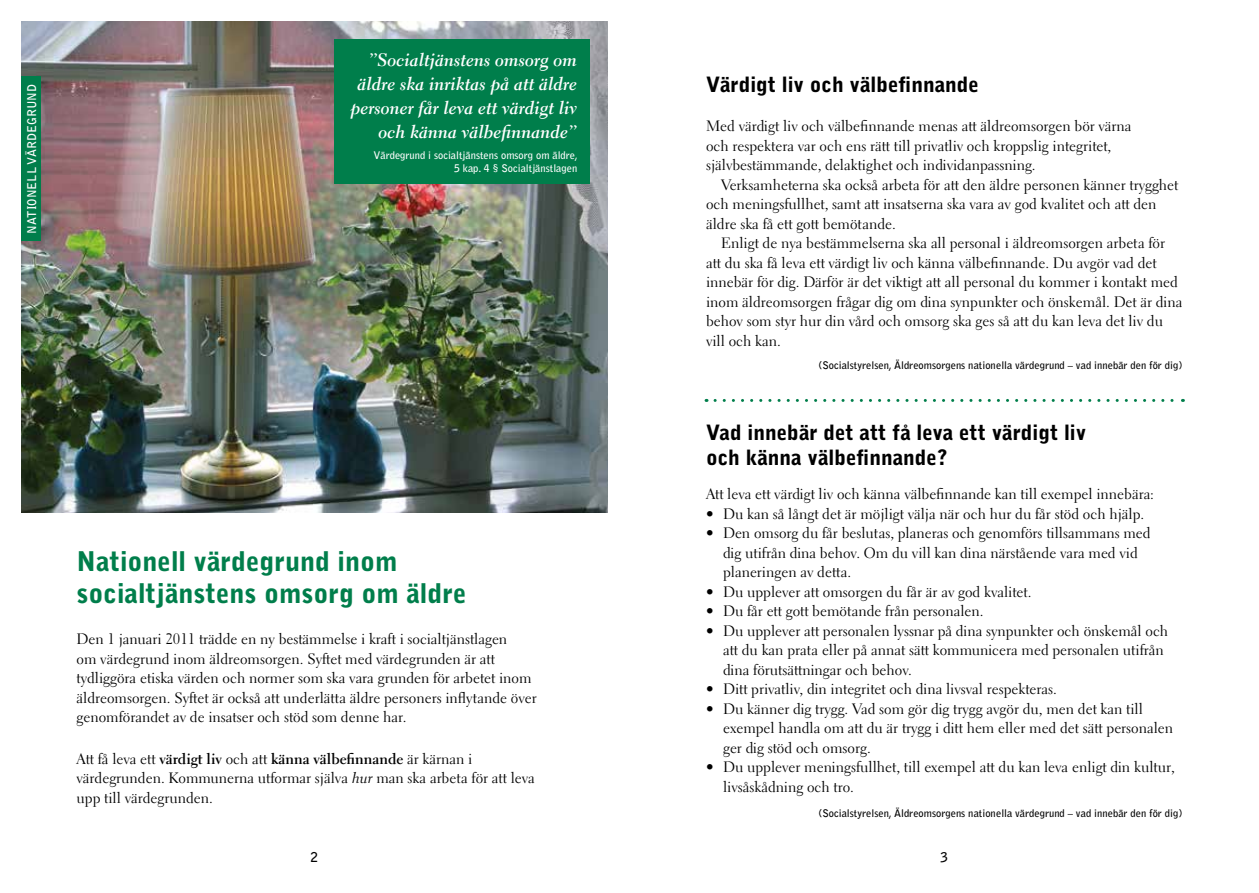
<style>
.page{position:relative;width:1259px;height:893px;background:#fff}
.page>*{position:absolute;margin:0;border:0;box-sizing:border-box;transform-origin:0 0}
.t1{font:900 27px/32.4px "Bell Gothic";color:#007e4b}
.t2{font:900 21px/25.2px "Bell Gothic";color:#000}
.t3{font:18px/24px "Electra LH Bold Cursive";color:#fff;text-align:right}
.t4{font:15px/19.5px "Electra LH";color:#000}
.t5{font:700 13.5px "Bell Gothic";color:#000}
.t6{font:700 12px "Bell Gothic";color:#fff}
.t7{font:700 10.5px "Bell Gothic";color:#000}
.t8{font:700 10.5px/12.6px "Bell Gothic";color:#fff;text-align:right}
.s1{font-weight:700}
.s2{font-family:"Electra LH Cursive"}
</style>
<div class="page">
<img style="left:21px;top:21px;width:586px;height:491px">
<div style="left:334px;top:39px;width:256px;height:145px;background:#007e4b"></div>
<div style="left:21px;top:77px;width:20px;height:164px;background:#007e4b"></div>
<svg style="left:715px;top:399px;width:468px;height:3px"></svg>
<p class="t6" style="left:25px;top:234px;width:151px;rotate:-90deg">NATIONELL VÄRDEGRUND</p>
<p class="t3" style="left:351px;top:48px;width:228px">”Socialtjänstens omsorg om äldre ska inriktas på att äldre personer får leva ett värdigt liv och känna välbefinnande”</p>
<p class="t8" style="left:373px;top:149px;width:206px">Värdegrund i socialtjänstens omsorg om äldre,<br>5 kap. 4 § Socialtjänstlagen</p>
<h1 class="t1" style="left:77px;top:545px;width:391px">Nationell värdegrund inom socialtjänstens omsorg om äldre</h1>
<p class="t4" style="left:77px;top:630px;width:462px">Den 1 januari 2011 trädde en ny bestämmelse i kraft i socialtjänstlagen<br>om värdegrund inom äldreomsorgen. Syftet med värdegrunden är att tydliggöra etiska värden och normer som ska vara grunden för arbetet inom äldreomsorgen. Syftet är också att underlätta äldre personers inflytande över genomförandet av de insatser och stöd som denne har.</p>
<p class="t4" style="left:77px;top:749px;width:460px">Att få leva ett <span class="s1">värdigt liv</span> och att <span class="s1">känna välbefinnande</span> är kärnan i värdegrunden. Kommunerna utformar själva <span class="s2">hur</span> man ska arbeta för att leva upp till värdegrunden.</p>
<h2 class="t2" style="left:706px;top:72px;width:274px">Värdigt liv och välbefinnande</h2>
<p class="t4" style="left:706px;top:116px;width:427px">Med värdigt liv och välbefinnande menas att äldreomsorgen bör värna och respektera var och ens rätt till privatliv och kroppslig integritet, självbestämmande, delaktighet och individanpassning.</p>
<p class="t4" style="left:706px;top:175px;width:474px;text-indent:15px">Verksamheterna ska också arbeta för att den äldre personen känner trygghet och meningsfullhet, samt att insatserna ska vara av god kvalitet och att den äldre ska få ett gott bemötande.</p>
<p class="t4" style="left:706px;top:233px;width:478px;text-indent:15px">Enligt de nya bestämmelserna ska all personal i äldreomsorgen arbeta för att du ska få leva ett värdigt liv och känna välbefinnande. Du avgör vad det innebär för dig. Därför är det viktigt att all personal du kommer i kontakt med inom äldreomsorgen frågar dig om dina synpunkter och önskemål. Det är dina behov som styr hur din vård och omsorg ska ges så att du kan leva det liv du vill och kan.</p>
<p class="t7" style="left:818px;top:359px;width:365px">(Socialstyrelsen, Äldreomsorgens nationella värdegrund – vad innebär den för dig)</p>
<h2 class="t2" style="left:706px;top:420px;width:382px">Vad innebär det att få leva ett värdigt liv och känna välbefinnande?</h2>
<p class="t4" style="left:706px;top:484px;width:449px">Att leva ett värdigt liv och känna välbefinnande kan till exempel innebära:</p>
<p class="t4" style="left:706px;top:504px;width:440px">• Du kan så långt det är möjligt välja när och hur du får stöd och hjälp.</p>
<p class="t4" style="left:723px;top:523px;width:429px;text-indent:-17px">• Den omsorg du får beslutas, planeras och genomförs tillsammans med dig utifrån dina behov. Om du vill kan dina närstående vara med vid planeringen av detta.</p>
<p class="t4" style="left:706px;top:582px;width:327px">• Du upplever att omsorgen du får är av god kvalitet.</p>
<p class="t4" style="left:706px;top:601px;width:279px">• Du får ett gott bemötande från personalen.</p>
<p class="t4" style="left:723px;top:621px;width:447px;text-indent:-17px">• Du upplever att personalen lyssnar på dina synpunkter och önskemål och att du kan prata eller på annat sätt kommunicera med personalen utifrån dina förutsättningar och behov.</p>
<p class="t4" style="left:706px;top:679px;width:352px">• Ditt privatliv, din integritet och dina livsval respekteras.</p>
<p class="t4" style="left:723px;top:699px;width:452px;text-indent:-17px">• Du känner dig trygg. Vad som gör dig trygg avgör du, men det kan till exempel handla om att du är trygg i ditt hem eller med det sätt personalen ger dig stöd och omsorg.</p>
<p class="t4" style="left:723px;top:757px;width:453px;text-indent:-17px">• Du upplever meningsfullhet, till exempel att du kan leva enligt din kultur, livsåskådning och tro.</p>
<p class="t7" style="left:818px;top:806px;width:365px">(Socialstyrelsen, Äldreomsorgens nationella värdegrund – vad innebär den för dig)</p>
<p class="t5" style="left:310px;top:849px;width:9px">2</p>
<p class="t5" style="left:940px;top:849px;width:9px">3</p>
</div>
